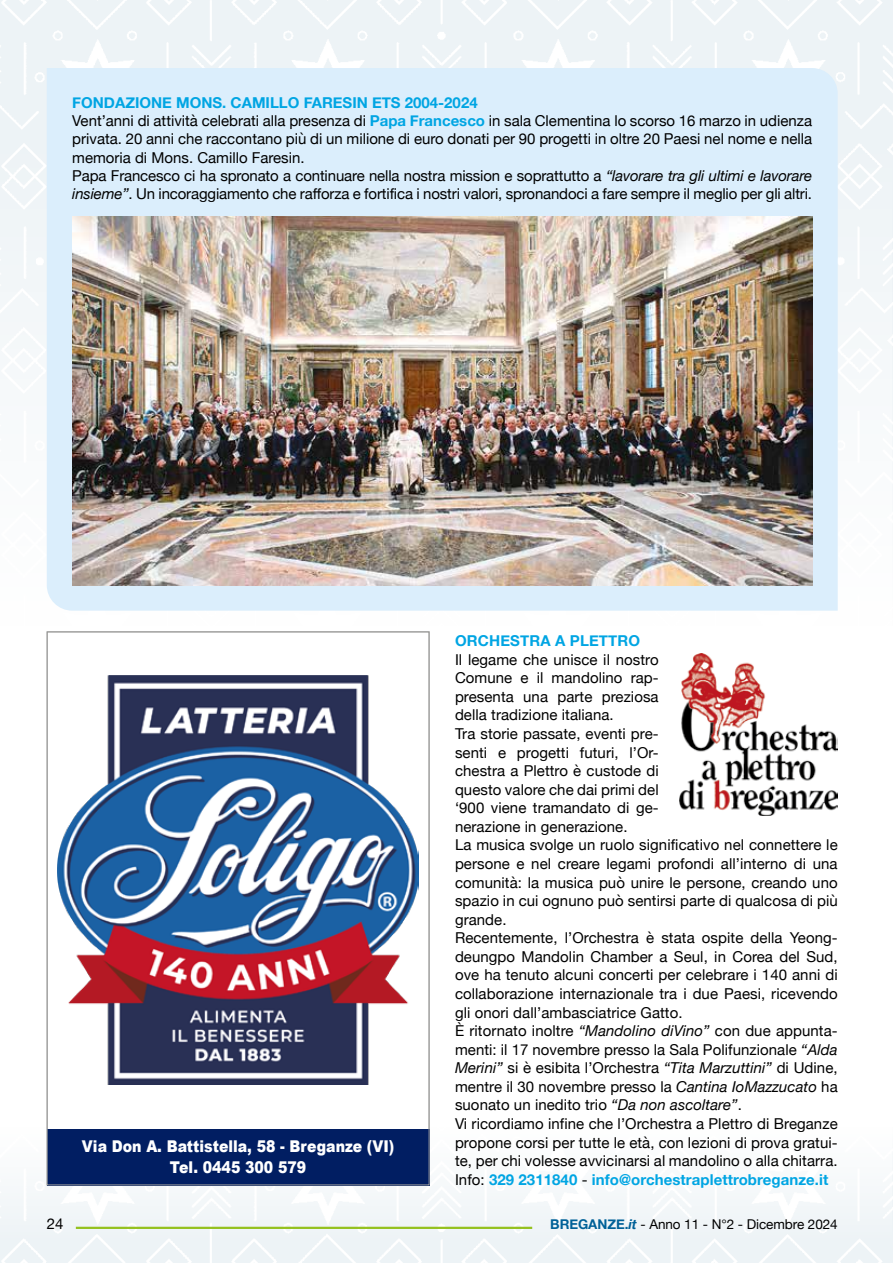
<style>
.page{position:relative;width:893px;height:1263px;background:#fff}
.page>*{position:absolute;margin:0;border:0;box-sizing:border-box;transform-origin:0 0}
.t1{font:900 16.2px/21.1px "Arial";color:#fff;text-align:center;scale:.87 1}
.t2{font:15px/18.6px "Helvetica Neue";letter-spacing:.005em;color:#000}
.t3{font:700 15px "Helvetica Neue";letter-spacing:.01em;color:#00a5e3}
.t4{font:13.5px "Helvetica Neue";letter-spacing:-.005em;color:#000}
.s1{font-weight:700;color:#00a5e3}
.s2{font-style:italic}
.s3{font-weight:700;color:#006198}
.s4{font-weight:700;font-style:italic;color:#006198}
</style>
<div class="page">
<img style="left:0;top:1128px;width:892px;height:135px">
<hr style="left:892px;top:1128px;width:1px;height:135px;background:#ecf2f6">
<hr style="left:892px;top:0;width:1px;height:625px;background:#ecf2f6">
<hr style="left:76px;top:1227px;width:456px;height:2px;background:#95c11f">
<div style="left:47px;top:68px;width:791px;height:543px;background:#dbeefc"></div>
<img style="left:72px;top:217px;width:740px;height:368px">
<div style="left:47px;top:632px;width:382px;height:553px;background:#fff"></div>
<img style="left:58px;top:675px;width:361px;height:410px">
<div style="left:47px;top:1129px;width:382px;height:56px;background:#011e62"></div>
<img style="left:680px;top:653px;width:158px;height:163px">
<p class="t2" style="left:72px;top:95px;width:741px;line-height:18.1px"><span class="s1">FONDAZIONE MONS. CAMILLO FARESIN ETS 2004-2024<br></span>Vent’anni di attività celebrati alla presenza di <span class="s1">Papa Francesco</span> in sala Clementina lo scorso 16 marzo in udienza privata. 20 anni che raccontano più di un milione di euro donati per 90 progetti in oltre 20 Paesi nel nome e nella memoria di Mons. Camillo Faresin.<br>Papa Francesco ci ha spronato a continuare nella nostra mission e soprattutto a <span class="s2">“lavorare tra gli ultimi e lavorare insieme”</span>. Un incoraggiamento che rafforza e fortifica i nostri valori, spronandoci a fare sempre il meglio per gli altri.</p>
<p class="t1" style="left:82px;top:1135px;width:361px">Via Don A. Battistella, 58 - Breganze (VI)<br>Tel. 0445 300 579</p>
<p class="t3" style="left:455px;top:629px;width:187px">ORCHESTRA A PLETTRO</p>
<p class="t2" style="left:455px;top:651px;width:384px">Il legame che unisce il nostro<br>Comune e il mandolino rap-<br>presenta una parte preziosa<br>della tradizione italiana.<br>Tra storie passate, eventi pre-<br>senti e progetti futuri, l’Or-<br>chestra a Plettro è custode di<br>questo valore che dai primi del<br>‘900 viene tramandato di ge-<br>nerazione in generazione.<br>La musica svolge un ruolo significativo nel connettere le persone e nel creare legami profondi all’interno di una comunità: la musica può unire le persone, creando uno spazio in cui ognuno può sentirsi parte di qualcosa di più grande.<br>Recentemente, l’Orchestra è stata ospite della Yeong&shy;deungpo Mandolin Chamber a Seul, in Corea del Sud, ove ha tenuto alcuni concerti per celebrare i 140 anni di collaborazione internazionale tra i due Paesi, ricevendo gli onori dall’ambasciatrice Gatto.<br>È ritornato inoltre <span class="s2">“Mandolino diVino”</span> con due appunta&shy;menti: il 17 novembre presso la Sala Polifunzionale <span class="s2">“Alda Merini”</span> si è esibita l’Orchestra <span class="s2">“Tita Marzuttini”</span> di Udine, mentre il 30 novembre presso la <span class="s2">Cantina IoMazzucato</span> ha suonato un inedito trio <span class="s2">“Da non ascoltare”</span>.<br>Vi ricordiamo infine che l’Orchestra a Plettro di Breganze propone corsi per tutte le età, con lezioni di prova gratui&shy;te, per chi volesse avvicinarsi al mandolino o alla chitarra.<br>Info: <span class="s1">329 2311840</span> - <span class="s1">info@orchestraplettrobreganze.it</span></p>
<p class="t2" style="left:47px;top:1215px;width:18px">24</p>
<p class="t4" style="left:550px;top:1214px;width:289px"><span class="s3">BREGANZE.</span><span class="s4">it</span> - Anno 11 - N°2 - Dicembre 2024</p>
</div>
